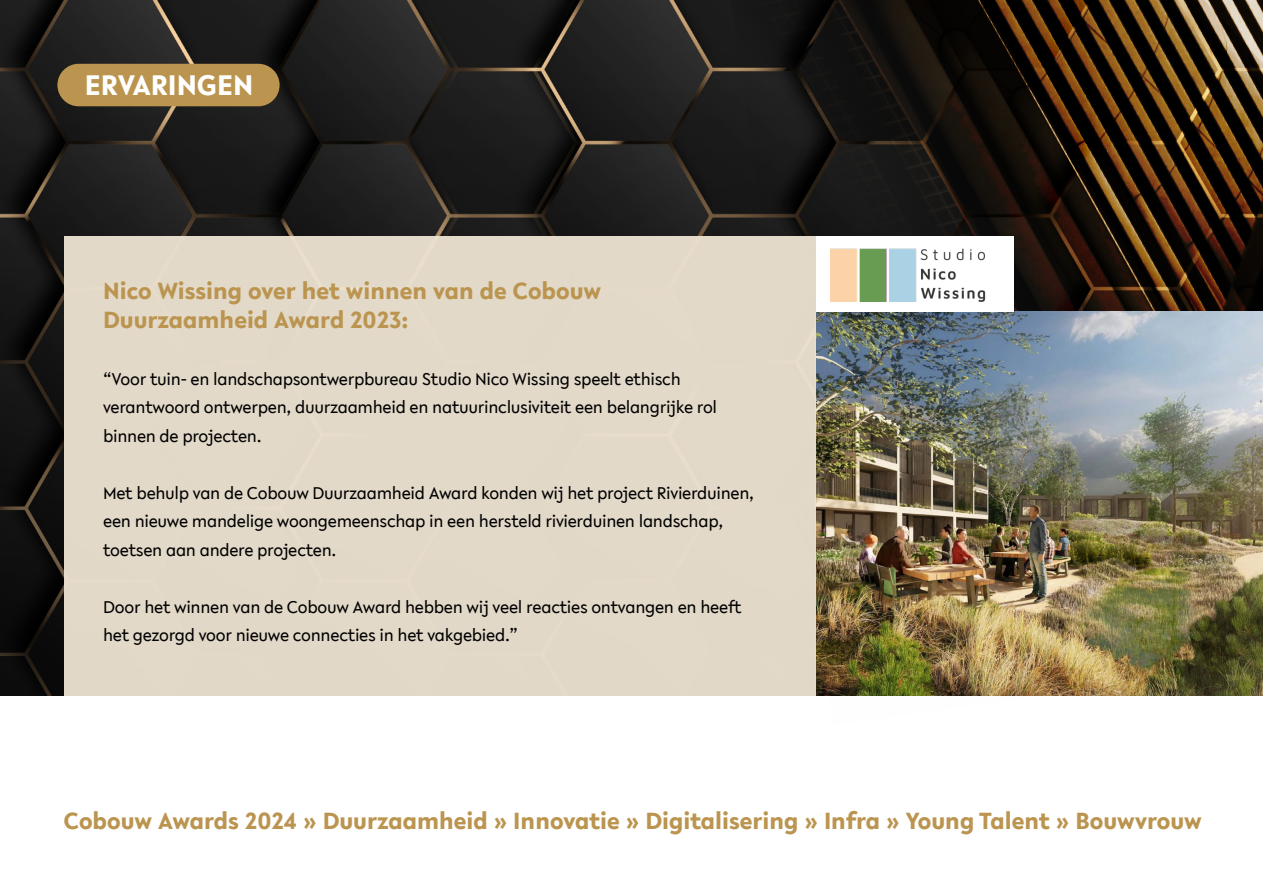
<style>
.page{position:relative;width:1263px;height:893px;background:#fff}
.page>*{position:absolute;margin:0;border:0;box-sizing:border-box;transform-origin:0 0}
.t1{font:700 30px "Lelo";color:#fff}
.t2{font:700 24.75px/28.5px "Lelo";color:#bb9550}
.t3{font:18px/28.5px "Lelo";letter-spacing:-.02em;color:#000}
</style>
<div class="page">
<svg style="left:0;top:0;width:730px;height:696px;fill:#1c1c1c"></svg>
<img style="left:730px;top:0;width:533px;height:312px">
<img style="left:816px;top:312px;width:447px;height:384px">
<div style="left:65px;top:236px;width:751px;height:460px;background:#e2d9c9"></div>
<div style="left:57px;top:64px;width:223px;height:42px;background:#bb9550;border-radius:21px"></div>
<div style="left:816px;top:236px;width:197px;height:76px;background:#fff"></div>
<img style="left:830px;top:248px;width:156px;height:53px">
<h1 class="t1" style="left:85px;top:65px;width:170px">ERVARINGEN</h1>
<h2 class="t2" style="left:103px;top:277px;width:500px">Nico Wissing over het winnen van de Cobouw<br>Duurzaamheid Award 2023:</h2>
<p class="t3" style="left:103px;top:364px;width:615px">“Voor tuin- en landschapsontwerpbureau Studio Nico Wissing speelt ethisch verantwoord ontwerpen, duurzaamheid en natuurinclusiviteit een belangrijke rol binnen de projecten.</p>
<p class="t3" style="left:103px;top:478px;width:652px">Met behulp van de Cobouw Duurzaamheid Award konden wij het project Rivierduinen, een nieuwe mandelige woongemeenschap in een hersteld rivierduinen landschap, toetsen aan andere projecten.</p>
<p class="t3" style="left:103px;top:592px;width:640px">Door het winnen van de Cobouw Award hebben wij veel reacties ontvangen en heeft het gezorgd voor nieuwe connecties in het vakgebied.”</p>
<h2 class="t2" style="left:64px;top:806px;width:1139px">Cobouw Awards 2024 » Duurzaamheid » Innovatie » Digitalisering » Infra » Young Talent » Bouwvrouw</h2>
</div>
